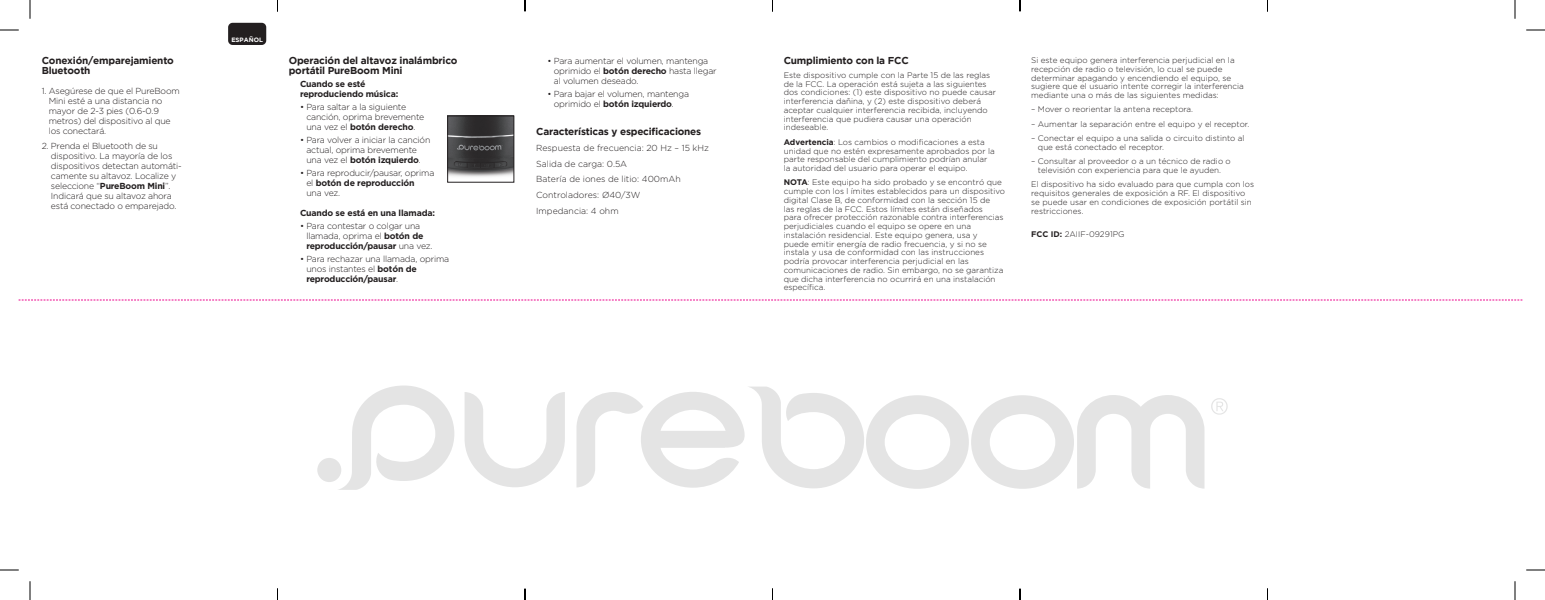
<style>
.page{position:relative;width:1545px;height:600px;background:#fff}
.page>*{position:absolute;margin:0;border:0;box-sizing:border-box;transform-origin:0 0}
.t1{font:700 10px/10px "Gotham";letter-spacing:-.02em;color:#231f20}
.t2{font:300 8.75px/10px "Gotham";letter-spacing:-.02em;color:#231f20}
.t3{font:300 8.75px/15.6px "Gotham";color:#231f20}
.t4{font:700 8.75px/10px "Gotham";letter-spacing:-.02em;color:#231f20}
.t5{font:300 8.12px/8.8px "Gotham";color:#231f20}
.t6{font:700 6.25px "Gotham";color:#fff}
.s1{font-weight:700}
</style>
<div class="page">
<svg style="left:19px;top:300px;width:1503px;height:1px"></svg>
<div style="left:228px;top:23px;width:38px;height:22px;background:#231f20;border-radius:4px"></div>
<img style="left:449px;top:117px;width:63px;height:60px">
<div style="left:447px;top:115px;width:67px;height:68px;border:1px solid #231f20"></div>
<svg style="left:465px;top:392px;width:100px;height:95px"></svg>
<svg style="left:337px;top:385px;width:117px;height:105px"></svg>
<div style="left:317px;top:458px;width:24px;height:24px;background:#e4e4e4;border-radius:50%"></div>
<svg style="left:1211px;top:398px;width:17px;height:17px"></svg>
<svg style="left:576px;top:387px;width:629px;height:102px"></svg>
<svg style="left:0;top:29px;width:19px;height:2px"></svg>
<svg style="left:1526px;top:29px;width:19px;height:2px"></svg>
<svg style="left:0;top:569px;width:19px;height:2px"></svg>
<svg style="left:1526px;top:569px;width:19px;height:2px"></svg>
<svg style="left:29px;top:0;width:2px;height:19px"></svg>
<svg style="left:29px;top:581px;width:2px;height:19px"></svg>
<svg style="left:1514px;top:0;width:2px;height:19px"></svg>
<svg style="left:1514px;top:581px;width:2px;height:19px"></svg>
<svg style="left:524px;top:0;width:2px;height:11px"></svg>
<svg style="left:524px;top:589px;width:2px;height:11px"></svg>
<svg style="left:1019px;top:0;width:2px;height:11px"></svg>
<svg style="left:1019px;top:589px;width:2px;height:11px"></svg>
<p class="t1" style="left:42px;top:55px;width:134px">Conexión/emparejamiento<br>Bluetooth</p>
<p class="t2" style="left:49px;top:85px;width:133px;text-indent:-7px">1. Asegúrese de que el PureBoom<br>Mini esté a una distancia no mayor de 2-3 pies (0.6-0.9 metros) del dispositivo al que los conectará.</p>
<p class="t2" style="left:51px;top:141px;width:132px;text-indent:-9px">2. Prenda el Bluetooth de su dispositivo. La mayoría de los dispositivos detectan automáti&shy;camente su altavoz. Localize y seleccione “<span class="s1">PureBoom Mini</span>”.<br>Indicará que su altavoz ahora está conectado o emparejado.</p>
<p class="t6" style="left:231px;top:36px;width:33px">ESPAÑOL</p>
<p class="t1" style="left:289px;top:55px;width:170px">Operación del altavoz inalámbrico portátil PureBoom Mini</p>
<p class="t4" style="left:300px;top:78px;width:100px">Cuando se esté reproduciendo música:</p>
<p class="t2" style="left:306px;top:102px;width:119px;text-indent:-6px">• Para saltar a la siguiente canción, oprima brevemente una vez el <span class="s1">botón derecho</span>.</p>
<p class="t2" style="left:306px;top:135px;width:125px;text-indent:-6px">• Para volver a iniciar la canción actual, oprima brevemente una vez el <span class="s1">botón izquierdo</span>.</p>
<p class="t2" style="left:306px;top:168px;width:130px;text-indent:-6px">• Para reproducir/pausar, oprima el <span class="s1">botón de reproducción<br></span>una vez.</p>
<p class="t4" style="left:300px;top:208px;width:137px">Cuando se está en una llamada:</p>
<p class="t2" style="left:306px;top:221px;width:128px;text-indent:-6px">• Para contestar o colgar una llamada, oprima el <span class="s1">botón de reproducción/pausar</span> una vez.</p>
<p class="t2" style="left:306px;top:254px;width:144px;text-indent:-6px">• Para rechazar una llamada, oprima unos instantes el <span class="s1">botón de reproducción/pausar</span>.</p>
<p class="t2" style="left:554px;top:55px;width:164px;text-indent:-6px">• Para aumentar el volumen, mantenga oprimido el <span class="s1">botón derecho</span> hasta llegar al volumen deseado.</p>
<p class="t2" style="left:554px;top:89px;width:137px;text-indent:-6px">• Para bajar el volumen, mantenga oprimido el <span class="s1">botón izquierdo</span>.</p>
<p class="t1" style="left:536px;top:127px;width:167px">Características y especificaciones</p>
<p class="t3" style="left:536px;top:140px;width:174px">Respuesta de frecuencia: 20 Hz – 15 kHz<br>Salida de carga: 0.5A<br>Batería de iones de litio: 400mAh<br>Controladores: Ø40/3W<br>Impedancia: 4 ohm</p>
<p class="t1" style="left:784px;top:55px;width:127px">Cumplimiento con la FCC</p>
<p class="t5" style="left:784px;top:71px;width:214px">Este dispositivo cumple con la Parte 15 de las reglas de la FCC. La operación está sujeta a las siguientes dos condiciones: (1) este dispositivo no puede causar interferencia dañina, y (2) este dispositivo deberá aceptar cualquier interferencia recibida, incluyendo interferencia que pudiera causar una operación indeseable.</p>
<p class="t5" style="left:784px;top:137px;width:213px"><span class="s1">Advertencia</span>: Los cambios o modificaciones a esta unidad que no estén expresamente aprobados por la parte responsable del cumplimiento podrían anular la autoridad del usuario para operar el equipo.</p>
<p class="t5" style="left:784px;top:178px;width:223px"><span class="s1">NOTA</span>: Este equipo ha sido probado y se encontró que cumple con los l ímites establecidos para un dispositivo digital Clase B, de conformidad con la sección 15 de<br>las reglas de la FCC. Estos límites están diseñados<br>para ofrecer protección razonable contra interferencias perjudiciales cuando el equipo se opere en una instalación residencial. Este equipo genera, usa y<br>puede emitir energía de radio frecuencia, y si no se instala y usa de conformidad con las instrucciones podría provocar interferencia perjudicial en las comunicaciones de radio. Sin embargo, no se garantiza que dicha interferencia no ocurrirá en una instalación específica.</p>
<p class="t5" style="left:1031px;top:56px;width:214px">Si este equipo genera interferencia perjudicial en la recepción de radio o televisión, lo cual se puede determinar apagando y encendiendo el equipo, se sugiere que el usuario intente corregir la interferencia mediante una o más de las siguientes medidas:</p>
<p class="t5" style="left:1031px;top:105px;width:163px">– Mover o reorientar la antena receptora.</p>
<p class="t5" style="left:1031px;top:119px;width:220px">– Aumentar la separación entre el equipo y el receptor.</p>
<p class="t5" style="left:1038px;top:134px;width:208px;text-indent:-7px">– Conectar el equipo a una salida o circuito distinto al que está conectado el receptor.</p>
<p class="t5" style="left:1031px;top:157px;width:201px;text-align:center">– Consultar al proveedor o a un técnico de radio o televisión con experiencia para que le ayuden.</p>
<p class="t5" style="left:1031px;top:180px;width:224px">El dispositivo ha sido evaluado para que cumpla con los requisitos generales de exposición a RF. El dispositivo se puede usar en condiciones de exposición portátil sin restricciones.</p>
<p class="t5" style="left:1031px;top:229px;width:95px"><span class="s1">FCC ID:</span> 2AIIF-09291PG</p>
</div>
